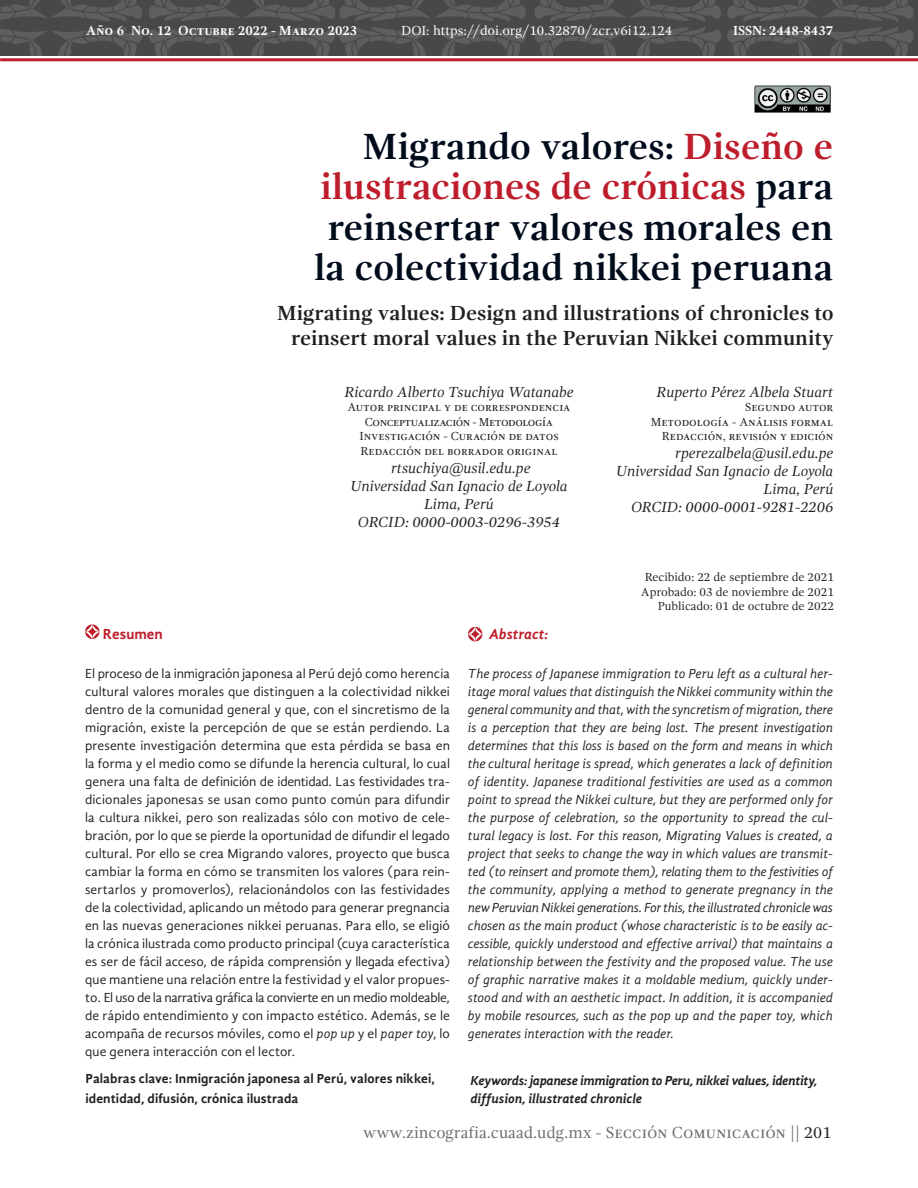
<style>
.page{position:relative;width:918px;height:1188px;background:#fff}
.page>*{position:absolute;margin:0;border:0;box-sizing:border-box;transform-origin:0 0}
.t1{font:700 37.5px/40.5px "Gandhi Serif";color:#000b1c;text-align:right}
.t2{font:700 21px/25.2px "Gandhi Serif";color:#231f20;text-align:right}
.t3{font:16.5px "Gandhi Serif";color:#6c6d70}
.t4{font:italic 15px/18px "Gandhi Serif";color:#231f20;text-align:center}
.t5{font:italic 700 15px "Gandhi Sans";letter-spacing:.005em;color:#be1d2c}
.t6{font:700 15px "Gandhi Sans";letter-spacing:.005em;color:#be1d2c}
.t7{font:13.5px/18px "Gandhi Sans";letter-spacing:.01em;color:#231f20;text-align:justify}
.t8{font:italic 13.5px/18px "Gandhi Sans";letter-spacing:-.005em;color:#231f20;text-align:justify}
.t9{font:700 13.5px/19.5px "Gandhi Sans";letter-spacing:.005em;color:#231f20}
.t10{font:italic 700 13.5px/18px "Gandhi Sans";letter-spacing:-.02em;color:#231f20}
.t11{font:700 13.5px "Gandhi Serif";color:#fff}
.t12{font:13.5px "Gandhi Serif";color:#fff}
.t13{font:12px/14.4px "Gandhi Serif";color:#231f20;text-align:right}
.s1{color:#be1d2c}
.s2{font-style:italic}
.s3{color:#231f20}
</style>
<div class="page">
<hr style="left:0;top:58px;width:918px;height:3px;background:#be1d2c">
<svg style="left:0;top:0;width:527px;height:56px;background:#4e5052"></svg>
<svg style="left:533px;top:0;width:382px;height:56px;background:#4e5052"></svg>
<svg style="left:85px;top:624px;width:14px;height:15px"></svg>
<svg style="left:468px;top:627px;width:14px;height:14px"></svg>
<img style="left:754px;top:85px;width:77px;height:27px">
<p class="t11" style="left:86px;top:23px;width:273px">Año 6 No. 12 Octubre 2022 - Marzo 2023</p>
<p class="t12" style="left:401px;top:23px;width:273px">DOI: https://doi.org/10.32870/zcr.v6i12.124</p>
<p class="t11" style="left:733px;top:23px;width:102px">ISSN: 2448-8437</p>
<h1 class="t1" style="left:314px;top:126px;width:521px">Migrando valores: <span class="s1">Diseño e ilustraciones de crónicas</span> para reinsertar valores morales en la colectividad nikkei peruana</h1>
<h2 class="t2" style="left:277px;top:300px;width:558px">Migrating values: Design and illustrations of chronicles to reinsert moral values in the Peruvian Nikkei community</h2>
<p class="t6" style="left:103px;top:625px;width:61px">Resumen</p>
<p class="t4" style="left:344px;top:383px;width:231px">Ricardo Alberto Tsuchiya Watanabe</p>
<p class="t13" style="left:347px;top:400px;width:225px;text-align:center">Autor principal y de correspondencia Conceptualización - Metodología Investigación - Curación de datos Redacción del borrador original</p>
<p class="t4" style="left:350px;top:459px;width:219px">rtsuchiya@usil.edu.pe<br>Universidad San Ignacio de Loyola<br>Lima, Perú<br>ORCID: 0000-0003-0296-3954</p>
<p class="t5" style="left:489px;top:625px;width:61px">Abstract:</p>
<p class="t4" style="left:656px;top:383px;width:179px">Ruperto Pérez Albela Stuart</p>
<p class="t13" style="left:651px;top:400px;width:184px">Segundo autor<br>Metodología - Análisis formal<br>Redacción, revisión y edición</p>
<p class="t4" style="left:616px;top:444px;width:219px;text-align:right">rperezalbela@usil.edu.pe<br>Universidad San Ignacio de Loyola<br>Lima, Perú<br>ORCID: 0000-0001-9281-2206</p>
<p class="t13" style="left:641px;top:570px;width:195px">Recibido: 22 de septiembre de 2021<br>Aprobado: 03 de noviembre de 2021<br>Publicado: 01 de octubre de 2022</p>
<p class="t7" style="left:85px;top:665px;width:367px">El proceso de la inmigración japonesa al Perú dejó como herencia cultural valores morales que distinguen a la colectividad nikkei dentro de la comunidad general y que, con el sincretismo de la migración, existe la percepción de que se están perdiendo. La presente investigación determina que esta pérdida se basa en la forma y el medio como se difunde la herencia cultural, lo cual genera una falta de definición de identidad. Las festividades tra&shy;dicionales japonesas se usan como punto común para difundir la cultura nikkei, pero son realizadas sólo con motivo de cele&shy;bración, por lo que se pierde la oportunidad de difundir el legado cultural. Por ello se crea Migrando valores, proyecto que busca cambiar la forma en cómo se transmiten los valores (para rein&shy;sertarlos y promoverlos), relacionándolos con las festividades de la colectividad, aplicando un método para generar pregnancia en las nuevas generaciones nikkei peruanas. Para ello, se eligió la crónica ilustrada como producto principal (cuya característica es ser de fácil acceso, de rápida comprensión y llegada efectiva) que mantiene una relación entre la festividad y el valor propues&shy;to. El uso de la narrativa gráfica la convierte en un medio moldeable, de rápido entendimiento y con impacto estético. Además, se le acompaña de recursos móviles, como el <span class="s2">pop up</span> y el <span class="s2">paper toy</span>, lo que genera interacción con el lector.</p>
<p class="t8" style="left:468px;top:665px;width:367px">The process of Japanese immigration to Peru left as a cultural her&shy;itage moral values that distinguish the Nikkei community within the general community and that, with the syncretism of migration, there is a perception that they are being lost. The present investigation determines that this loss is based on the form and means in which the cultural heritage is spread, which generates a lack of definition of identity. Japanese traditional festivities are used as a common point to spread the Nikkei culture, but they are performed only for the purpose of celebration, so the opportunity to spread the cul&shy;tural legacy is lost. For this reason, Migrating Values is created, a project that seeks to change the way in which values are transmit&shy;ted (to reinsert and promote them), relating them to the festivities of the community, applying a method to generate pregnancy in the new Peruvian Nikkei generations. For this, the illustrated chronicle was chosen as the main product (whose characteristic is to be easily ac&shy;cessible, quickly understood and effective arrival) that maintains a relationship between the festivity and the proposed value. The use of graphic narrative makes it a moldable medium, quickly under&shy;stood and with an aesthetic impact. In addition, it is accompanied by mobile resources, such as the pop up and the paper toy, which generates interaction with the reader.</p>
<p class="t9" style="left:85px;top:1069px;width:351px">Palabras clave: Inmigración japonesa al Perú, valores nikkei, identidad, difusión, crónica ilustrada</p>
<p class="t10" style="left:471px;top:1071px;width:349px">Keywords: japanese immigration to Peru, nikkei values, identity, diffusion, illustrated chronicle</p>
<p class="t3" style="left:363px;top:1124px;width:470px">www.zincografia.cuaad.udg.mx - Sección Comunicación || <span class="s3">201</span></p>
</div>
